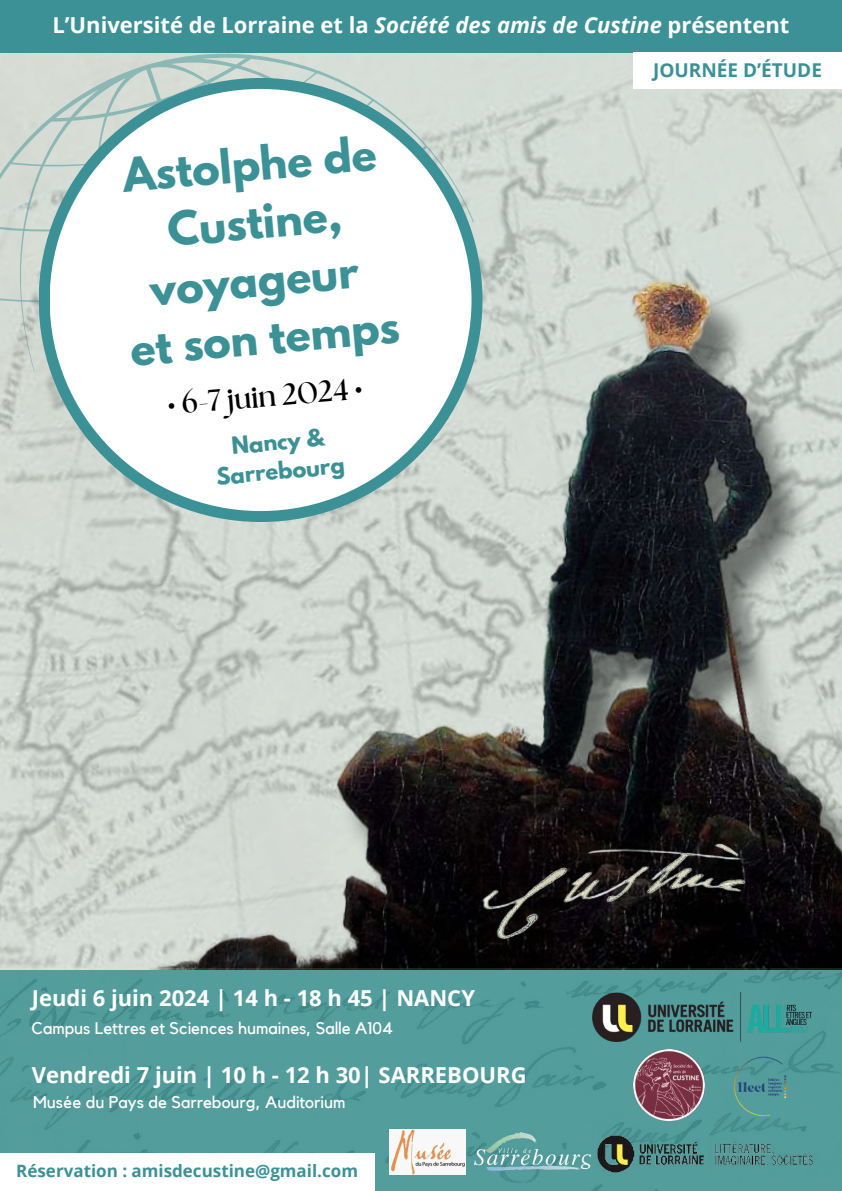
<style>
.page{position:relative;width:842px;height:1191px;background:#fff}
.page>*{position:absolute;margin:0;border:0;box-sizing:border-box;transform-origin:0 0}
.t1{font:700 41.5px/57.9px "League Spartan";color:#3b9195;text-align:center}
.t2{font:700 30px "The Seasons";color:#000}
.t3{font:700 22px "Open Sans";color:#fff}
.t4{font:700 21px/29.3px "League Spartan";color:#3b9195;text-align:center}
.t5{font:700 19px "Open Sans";color:#3b9195}
.t6{font:700 17px "Open Sans";color:#3b9195}
.t7{font:16.8px "Kollektif";color:#fff}
.s1{font-style:italic}
</style>
<div class="page">
<svg style="left:0;top:395px;width:52px;height:573px;background:#cdd3cd"></svg>
<img style="left:52px;top:89px;width:790px;height:879px">
<img style="left:474px;top:53px;width:193px;height:183px">
<div style="left:39px;top:78px;width:443px;height:444px;background:#3b9195;border-radius:50%"></div>
<svg style="left:0;top:53px;width:474px;height:342px;fill:#d4dbd4"></svg>
<div style="left:50px;top:89px;width:422px;height:422px;background:#fff;border-radius:50%"></div>
<img style="left:0;top:968px;width:842px;height:222px">
<div style="left:0;top:1153px;width:374px;height:37px;background:#fff"></div>
<img style="left:592px;top:991px;width:219px;height:50px">
<img style="left:633px;top:1049px;width:71px;height:71px">
<div style="left:0;top:0;width:842px;height:53px;background:#3b9195"></div>
<img style="left:455px;top:827px;width:335px;height:120px">
<div style="left:633px;top:53px;width:209px;height:36px;background:#fff"></div>
<img style="left:592px;top:1128px;width:228px;height:50px">
<img style="left:389px;top:1128px;width:77px;height:46px">
<img style="left:716px;top:1042px;width:91px;height:91px">
<img style="left:474px;top:1132px;width:116px;height:38px">
<p class="t3" style="left:52px;top:10px;width:739px">L’Université de Lorraine et la <span class="s1">Société des amis de Custine</span> présentent</p>
<p class="t5" style="left:653px;top:57px;width:170px">JOURNÉE D’ÉTUDE</p>
<h1 class="t1" style="left:113px;top:152px;width:272px;rotate:-5deg">Astolphe de<br>Custine, voyageur<br>et son temps</h1>
<h2 class="t2" style="left:166px;top:391px;width:198px;rotate:-5deg">• 6-7 juin 2024 •</h2>
<p class="t4" style="left:213px;top:435px;width:130px;rotate:-5deg">Nancy &amp;<br>Sarrebourg</p>
<p class="t3" style="left:32px;top:982px;width:445px">Jeudi 6 juin 2024 | 14 h - 18 h 45 | NANCY</p>
<p class="t7" style="left:32px;top:1020px;width:363px">Campus Lettres et Sciences humaines, Salle A104</p>
<p class="t3" style="left:32px;top:1058px;width:496px">Vendredi 7 juin | 10 h - 12 h 30| SARREBOURG</p>
<p class="t7" style="left:33px;top:1093px;width:314px">Musée du Pays de Sarrebourg, Auditorium</p>
<p class="t6" style="left:16px;top:1158px;width:343px">Réservation : amisdecustine@gmail.com</p>
</div>
